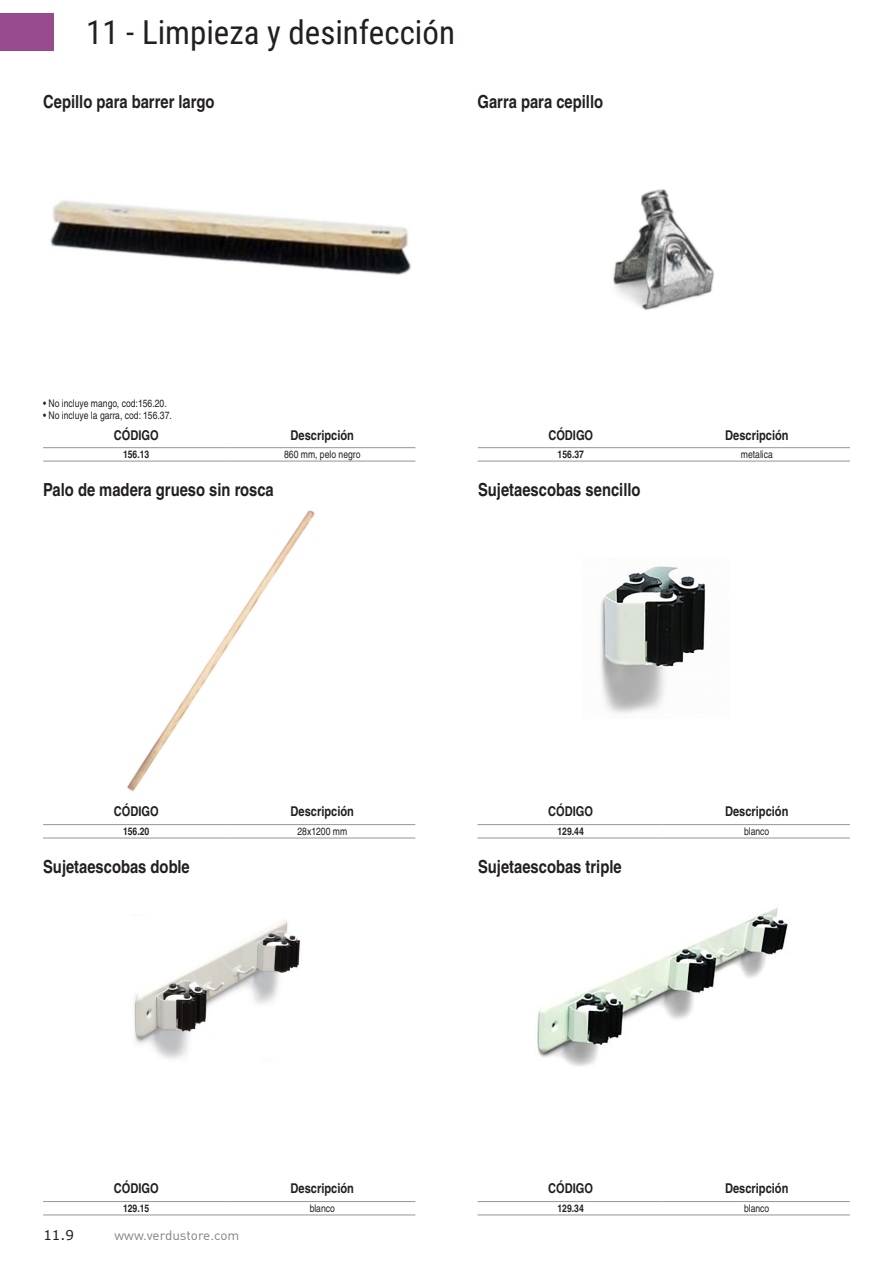
<style>
.page{position:relative;width:893px;height:1263px;background:#fff}
.page>*{position:absolute;margin:0;border:0;box-sizing:border-box;transform-origin:0 0}
.t1{font:33px "Roboto Condensed";color:#231f20}
.t2{font:700 condensed 18px "Helvetica";color:#231f20}
.t3{font:700 condensed 13.5px "Helvetica";color:#231f20}
.t4{font:13.5px "DIN";color:#808285}
.t5{font:13.5px "Verdana";color:#231f20}
.Testo_ita{font:condensed 10.5px "Helvetica";color:#231f20}
.t6{font:700 condensed 10.5px "Helvetica";color:#231f20}
</style>
<div class="page">
<div style="left:0;top:13px;width:54px;height:38px;background:#974b8c"></div>
<img style="left:127px;top:510px;width:188px;height:282px">
<img style="left:613px;top:189px;width:101px;height:121px">
<hr style="left:43px;top:447px;width:186px;height:1px;background:#939598">
<hr style="left:229px;top:447px;width:186px;height:1px;background:#939598">
<hr style="left:43px;top:461px;width:186px;height:1px;background:#939598">
<hr style="left:229px;top:461px;width:186px;height:1px;background:#939598">
<img style="left:50px;top:200px;width:361px;height:75px">
<hr style="left:478px;top:447px;width:186px;height:1px;background:#939598">
<hr style="left:664px;top:447px;width:186px;height:1px;background:#939598">
<hr style="left:478px;top:461px;width:186px;height:1px;background:#939598">
<hr style="left:664px;top:461px;width:186px;height:1px;background:#939598">
<hr style="left:43px;top:824px;width:186px;height:1px;background:#939598">
<hr style="left:229px;top:824px;width:186px;height:1px;background:#939598">
<hr style="left:43px;top:838px;width:186px;height:1px;background:#939598">
<hr style="left:229px;top:838px;width:186px;height:1px;background:#939598">
<img style="left:600px;top:566px;width:106px;height:148px">
<img style="left:134px;top:919px;width:166px;height:140px">
<hr style="left:478px;top:1201px;width:186px;height:1px;background:#939598">
<hr style="left:664px;top:1201px;width:186px;height:1px;background:#939598">
<hr style="left:478px;top:1214px;width:186px;height:1px;background:#939598">
<hr style="left:664px;top:1214px;width:186px;height:1px;background:#939598">
<hr style="left:43px;top:1201px;width:186px;height:1px;background:#939598">
<hr style="left:229px;top:1201px;width:186px;height:1px;background:#939598">
<hr style="left:43px;top:1214px;width:186px;height:1px;background:#939598">
<hr style="left:229px;top:1214px;width:186px;height:1px;background:#939598">
<hr style="left:478px;top:824px;width:186px;height:1px;background:#939598">
<hr style="left:664px;top:824px;width:186px;height:1px;background:#939598">
<hr style="left:478px;top:838px;width:186px;height:1px;background:#939598">
<hr style="left:664px;top:838px;width:186px;height:1px;background:#939598">
<img style="left:537px;top:907px;width:251px;height:159px">
<h1 class="t1" style="left:86px;top:9px;width:370px">11 - Limpieza y desinfección</h1>
<p class="t2" style="left:43px;top:91px;width:173px">Cepillo para barrer largo</p>
<p class="t2" style="left:478px;top:91px;width:127px">Garra para cepillo</p>
<p class="Testo_ita" style="left:43px;top:397px;width:125px">• No incluye mango, cod:156.20.</p>
<p class="Testo_ita" style="left:43px;top:409px;width:130px">• No incluye la garra, cod: 156.37.</p>
<p class="t3" style="left:114px;top:426px;width:46px">CÓDIGO</p>
<p class="t3" style="left:291px;top:426px;width:65px">Descripción</p>
<p class="t6" style="left:123px;top:448px;width:28px">156.13</p>
<p class="Testo_ita" style="left:284px;top:449px;width:78px">860 mm, pelo negro</p>
<p class="t2" style="left:43px;top:478px;width:232px">Palo de madera grueso sin rosca</p>
<p class="t3" style="left:548px;top:426px;width:46px">CÓDIGO</p>
<p class="t3" style="left:725px;top:426px;width:65px">Descripción</p>
<p class="t6" style="left:558px;top:448px;width:28px">156.37</p>
<p class="Testo_ita" style="left:741px;top:449px;width:34px">metalica</p>
<p class="t2" style="left:478px;top:478px;width:164px">Sujetaescobas sencillo</p>
<p class="t3" style="left:114px;top:803px;width:46px">CÓDIGO</p>
<p class="t3" style="left:291px;top:803px;width:65px">Descripción</p>
<p class="t6" style="left:123px;top:825px;width:28px">156.20</p>
<p class="Testo_ita" style="left:297px;top:826px;width:51px">28x1200 mm</p>
<p class="t3" style="left:548px;top:803px;width:46px">CÓDIGO</p>
<p class="t3" style="left:725px;top:803px;width:65px">Descripción</p>
<p class="t6" style="left:557px;top:825px;width:28px">129.44</p>
<p class="Testo_ita" style="left:744px;top:826px;width:27px">blanco</p>
<p class="t2" style="left:43px;top:855px;width:148px">Sujetaescobas doble</p>
<p class="t2" style="left:478px;top:855px;width:145px">Sujetaescobas triple</p>
<p class="t3" style="left:114px;top:1180px;width:46px">CÓDIGO</p>
<p class="t3" style="left:291px;top:1180px;width:65px">Descripción</p>
<p class="t6" style="left:123px;top:1202px;width:28px">129.15</p>
<p class="Testo_ita" style="left:310px;top:1202px;width:27px">blanco</p>
<p class="t5" style="left:43px;top:1226px;width:32px">11.9</p>
<p class="t4" style="left:114px;top:1226px;width:127px">www.verdustore.com</p>
<p class="t3" style="left:548px;top:1180px;width:46px">CÓDIGO</p>
<p class="t3" style="left:725px;top:1180px;width:65px">Descripción</p>
<p class="t6" style="left:557px;top:1202px;width:28px">129.34</p>
<p class="Testo_ita" style="left:744px;top:1202px;width:27px">blanco</p>
</div>
